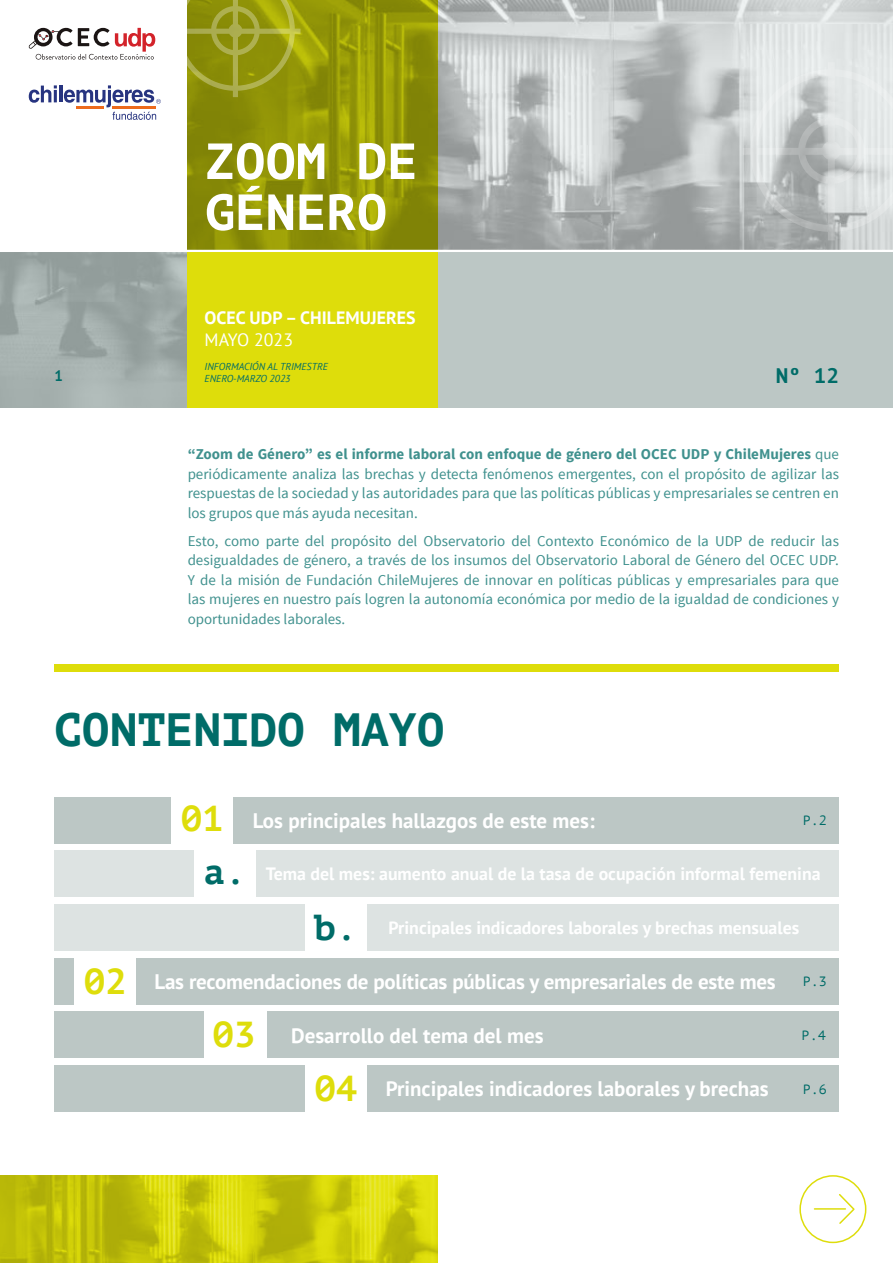
<style>
.page{position:relative;width:893px;height:1263px;background:#fff}
.page>*{position:absolute;margin:0;border:0;box-sizing:border-box;transform-origin:0 0}
.t1{font:700 50.7px/51px "PT Mono";color:#fff}
.t2{font:700 46.5px "PT Mono";color:#006c68}
.t3{font:700 36px "PT Mono";color:#dedd0b}
.t4{font:700 36px "PT Mono";color:#006c68}
.t5{font:700 21px "PT Sans";color:#fff}
.t6{font:700 21px "PT Mono";color:#006c68}
.t7{font:700 17.85px "PT Sans";color:#fff}
.t8{font:17.85px "PT Sans";color:#fff}
.t9{font:15px/19.5px "Source Sans Pro";color:#40918e;text-align:justify}
.t10{font:700 15px "PT Sans";color:#006c68}
.t11{font:13.5px "PT Mono";color:#006c68}
.t12{font:italic 10.05px "PT Sans";color:#006c68}
.s1{font-weight:700}
</style>
<div class="page">
<div style="left:54px;top:797px;width:117px;height:46px;background:#bcc7c5"></div>
<div style="left:234px;top:797px;width:605px;height:46px;background:#bcc7c5"></div>
<div style="left:54px;top:904px;width:250px;height:47px;background:#dde3e2"></div>
<div style="left:368px;top:904px;width:471px;height:47px;background:#dde3e2"></div>
<div style="left:267px;top:1011px;width:572px;height:47px;background:#bcc7c5"></div>
<div style="left:54px;top:1011px;width:150px;height:47px;background:#bcc7c5"></div>
<div style="left:54px;top:850px;width:139px;height:47px;background:#dde3e2"></div>
<div style="left:257px;top:850px;width:582px;height:47px;background:#dde3e2"></div>
<div style="left:137px;top:958px;width:702px;height:46px;background:#bcc7c5"></div>
<div style="left:54px;top:958px;width:20px;height:46px;background:#bcc7c5"></div>
<div style="left:54px;top:1065px;width:250px;height:47px;background:#bcc7c5"></div>
<div style="left:368px;top:1065px;width:471px;height:47px;background:#bcc7c5"></div>
<svg style="left:438px;top:0;width:455px;height:250px;background:#bcc0c0"></svg>
<div style="left:188px;top:252px;width:705px;height:156px;background:#bcc7c5"></div>
<svg style="left:0;top:252px;width:188px;height:156px;background:#a0aaa7"></svg>
<svg style="left:188px;top:0;width:250px;height:250px;background:#909307"></svg>
<div style="left:188px;top:252px;width:250px;height:156px;background:#dedd0b"></div>
<svg style="left:187px;top:0;width:114px;height:97px;background:#979a18"></svg>
<svg style="left:743px;top:62px;width:150px;height:178px;background:#cdd1d1"></svg>
<div style="left:54px;top:664px;width:785px;height:8px;background:#dedd0b"></div>
<svg style="left:29px;top:85px;width:28px;height:18px"></svg>
<hr style="left:59px;top:86px;width:3px;height:16px;background:#273480">
<svg style="left:64px;top:85px;width:97px;height:35px"></svg>
<svg style="left:28px;top:28px;width:127px;height:32px"></svg>
<div style="left:799px;top:1175px;width:67px;height:68px;border:2px solid #dedd0b;border-radius:50%"></div>
<hr style="left:814px;top:1208px;width:31px;height:2px;background:#dedd0b">
<svg style="left:837px;top:1194px;width:18px;height:30px"></svg>
<svg style="left:0;top:1175px;width:438px;height:88px;background:#c8c70a"></svg>
<h1 class="t1" style="left:205px;top:135px;width:215px">ZOOM DE<br>GÉNERO</h1>
<p class="t7" style="left:205px;top:306px;width:212px">OCEC UDP – CHILEMUJERES</p>
<p class="t8" style="left:205px;top:328px;width:90px">MAYO 2023</p>
<p class="t12" style="left:205px;top:360px;width:125px">INFORMACIÓN AL TRIMESTRE</p>
<p class="t10" style="left:55px;top:366px;width:10px">1</p>
<p class="t12" style="left:205px;top:372px;width:87px">ENERO-MARZO 2023</p>
<h3 class="t6" style="left:776px;top:363px;width:64px">Nº 12</h3>
<p class="t9" style="left:188px;top:445px;width:653px"><span class="s1">“Zoom de Género” es el informe laboral con enfoque de género del OCEC UDP y ChileMujeres</span> que periódicamente analiza las brechas y detecta fenómenos emergentes, con el propósito de agilizar las respuestas de la sociedad y las autoridades para que las políticas públicas y empresariales se centren en los grupos que más ayuda necesitan.</p>
<p class="t9" style="left:188px;top:531px;width:653px">Esto, como parte del propósito del Observatorio del Contexto Económico de la UDP de reducir las desigualdades de género, a través de los insumos del Observatorio Laboral de Género del OCEC UDP.<br>Y de la misión de Fundación ChileMujeres de innovar en políticas públicas y empresariales para que las mujeres en nuestro país logren la autonomía económica por medio de la igualdad de condiciones y oportunidades laborales.</p>
<h2 class="t2" style="left:54px;top:702px;width:392px">CONTENIDO MAYO</h2>
<h3 class="t3" style="left:84px;top:960px;width:45px">02</h3>
<h3 class="t3" style="left:181px;top:796px;width:45px">01</h3>
<h3 class="t4" style="left:203px;top:850px;width:45px">a.</h3>
<h3 class="t5" style="left:253px;top:807px;width:343px">Los principales hallazgos de este mes:</h3>
<p class="t11" style="left:803px;top:813px;width:26px">P.2</p>
<p class="t7" style="left:266px;top:862px;width:556px">Tema del mes: aumento anual de la tasa de ocupación informal femenina</p>
<h3 class="t4" style="left:314px;top:906px;width:45px">b.</h3>
<p class="t7" style="left:389px;top:916px;width:412px">Principales indicadores laborales y brechas mensuales</p>
<h3 class="t5" style="left:154px;top:968px;width:623px">Las recomendaciones de políticas públicas y empresariales de este mes</h3>
<h3 class="t3" style="left:213px;top:1013px;width:45px">03</h3>
<h3 class="t5" style="left:291px;top:1022px;width:254px">Desarrollo del tema del mes</h3>
<h3 class="t3" style="left:314px;top:1067px;width:45px">04</h3>
<h3 class="t5" style="left:386px;top:1075px;width:384px">Principales indicadores laborales y brechas</h3>
<p class="t11" style="left:803px;top:974px;width:26px">P.3</p>
<p class="t11" style="left:802px;top:1028px;width:26px">P.4</p>
<p class="t11" style="left:803px;top:1081px;width:26px">P.6</p>
</div>
